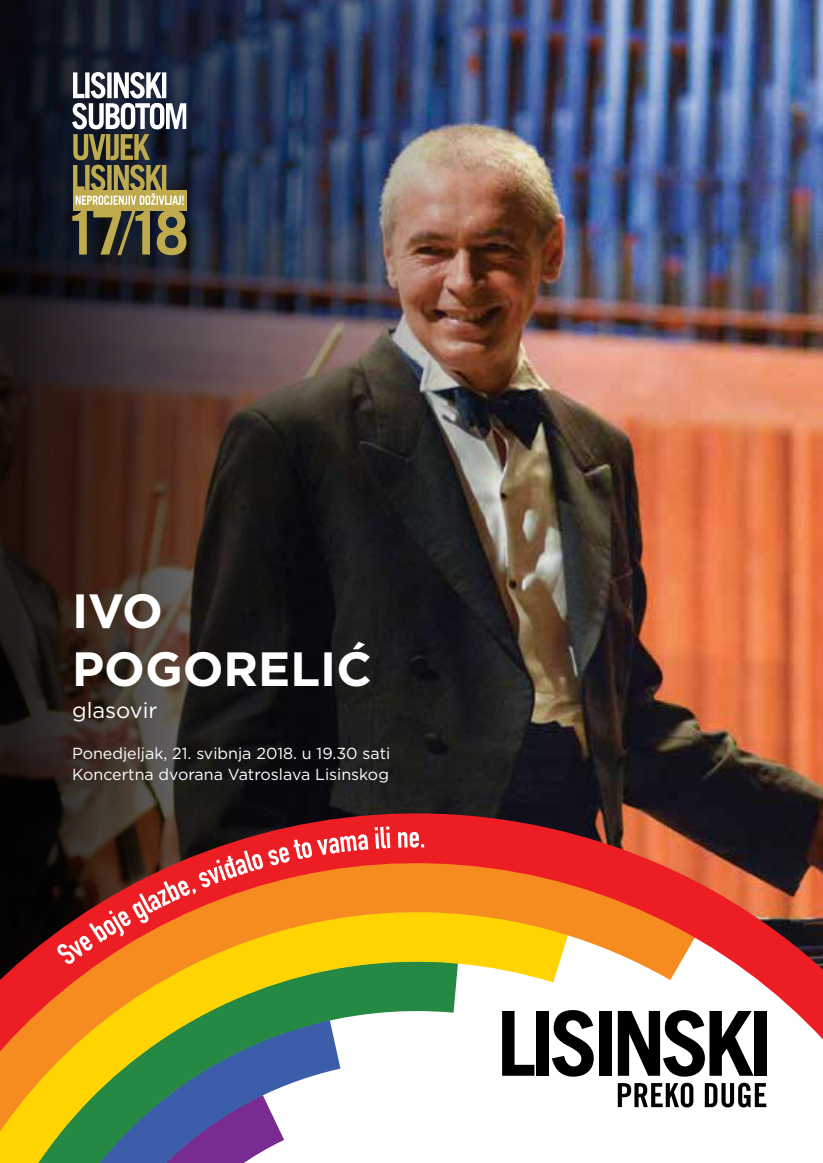
<style>
.page{position:relative;width:823px;height:1163px;background:#fff}
.page>*{position:absolute;margin:0;border:0;box-sizing:border-box;transform-origin:0 0}
.t1{font:700 48px/57.6px "Gotham";color:#fff}
.t2{font:22px "Gotham";color:#fff}
.t3{font:16px/21.6px "Gotham";color:#fff}
</style>
<div class="page">
<img style="left:561px;top:0;width:261px;height:805px">
<img style="left:0;top:0;width:561px;height:805px">
<svg style="left:0;top:805px;width:822px;height:357px"></svg>
<svg style="left:57px;top:834px;width:311px;height:129px;background:#ca6229"></svg>
<svg style="left:374px;top:826px;width:16px;height:22px"></svg>
<svg style="left:398px;top:831px;width:26px;height:16px"></svg>
<svg style="left:72px;top:72px;width:114px;height:183px;background:#73715c"></svg>
<h1 class="t1" style="left:72px;top:582px;width:301px">IVO<br>POGORELIĆ</h1>
<h2 class="t2" style="left:72px;top:695px;width:87px">glasovir</h2>
<p class="t3" style="left:72px;top:741px;width:319px">Ponedjeljak, 21. svibnja 2018. u 19.30 sati<br>Koncertna dvorana Vatroslava Lisinskog</p>
</div>
